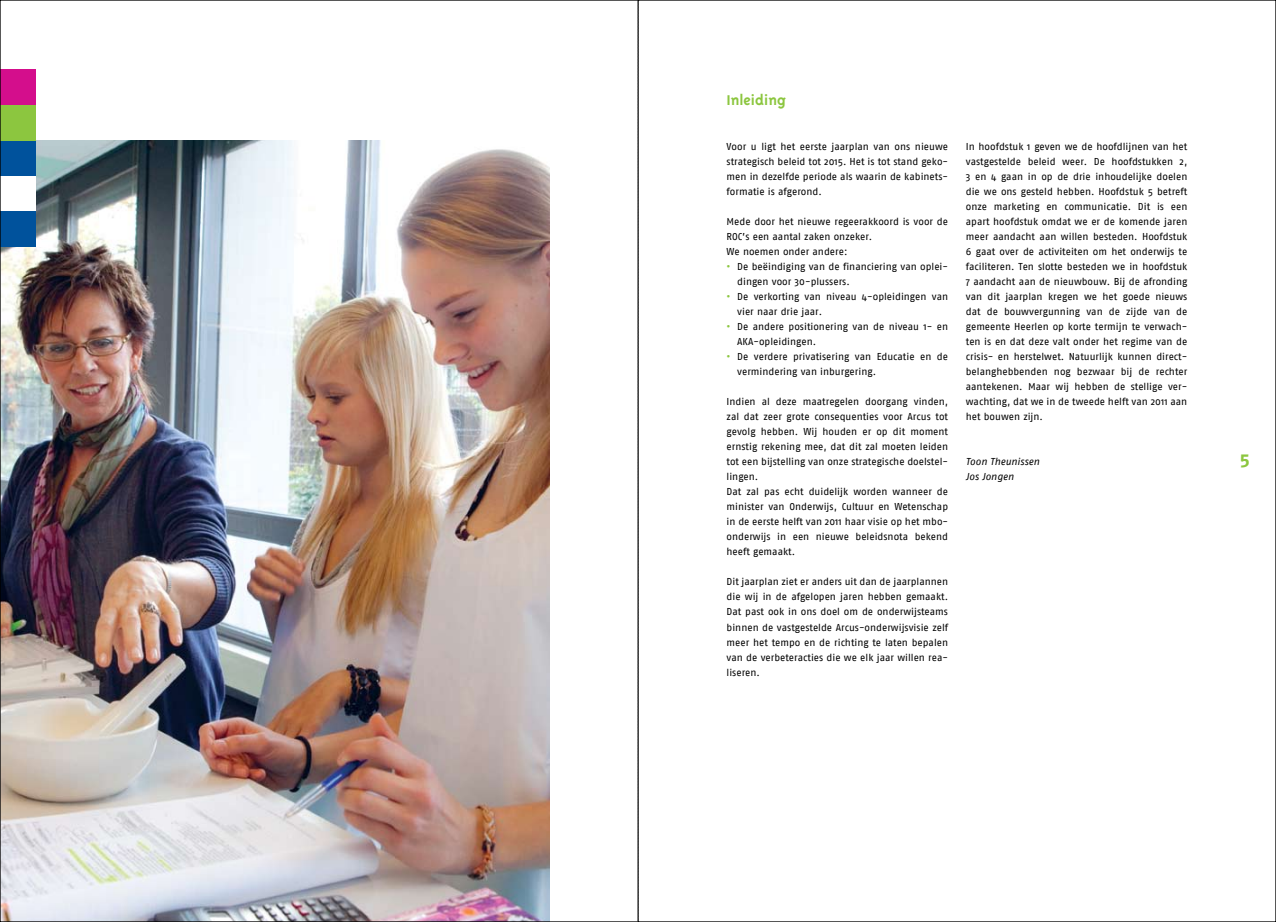
<style>
.page{position:relative;width:1276px;height:922px;background:#fff}
.page>*{position:absolute;margin:0;border:0;box-sizing:border-box;transform-origin:0 0}
.t1{font:700 18.75px "Fago No";color:#8cc63f}
.t2{font:700 16.25px "Triplex";color:#8cc63f}
.t3{font:10px/15px "Fago No";color:#000}
.t4{font:italic 10px/15px "Fago No";color:#000}
.s1{font-weight:700;color:#8cc63f}
</style>
<div class="page">
<img style="left:0;top:0;width:638px;height:921px">
<svg style="left:638px;top:0;width:1px;height:922px"></svg>
<h2 class="t2" style="left:726px;top:91px;width:61px">Inleiding</h2>
<p class="t3" style="left:726px;top:139px;width:223px;text-align:justify">Voor u ligt het eerste jaarplan van ons nieuwe strategisch beleid tot 2015. Het is tot stand geko&shy;men in dezelfde periode als waarin de kabinets&shy;formatie is afgerond.</p>
<p class="t3" style="left:726px;top:214px;width:223px">Mede door het nieuwe regeerakkoord is voor de<br>ROC’s een aantal zaken onzeker.<br>We noemen onder andere:</p>
<p class="t3" style="left:737px;top:259px;width:212px;text-indent:-11px"><span class="s1">•</span> De beëindiging van de financiering van oplei&shy;dingen voor 30-plussers.</p>
<p class="t3" style="left:737px;top:289px;width:212px;text-indent:-11px"><span class="s1">•</span> De verkorting van niveau 4-opleidingen van vier naar drie jaar.</p>
<p class="t3" style="left:737px;top:319px;width:212px;text-indent:-11px"><span class="s1">•</span> De andere positionering van de niveau 1- en<br>AKA-opleidingen.</p>
<p class="t3" style="left:737px;top:349px;width:212px;text-indent:-11px"><span class="s1">•</span> De verdere privatisering van Educatie en de vermindering van inburgering.</p>
<p class="t3" style="left:726px;top:394px;width:223px">Indien al deze maatregelen doorgang vinden, zal dat zeer grote consequenties voor Arcus tot gevolg hebben. Wij houden er op dit moment ernstig rekening mee, dat dit zal moeten leiden tot een bijstelling van onze strategische doelstel&shy;lingen.<br>Dat zal pas echt duidelijk worden wanneer de minister van Onderwijs, Cultuur en Wetenschap in de eerste helft van 2011 haar visie op het mbo&shy;onderwijs in een nieuwe beleidsnota bekend heeft gemaakt.</p>
<p class="t3" style="left:726px;top:574px;width:223px;text-align:justify">Dit jaarplan ziet er anders uit dan de jaarplannen die wij in de afgelopen jaren hebben gemaakt.<br>Dat past ook in ons doel om de onderwijsteams binnen de vastgestelde Arcus-onderwijsvisie zelf meer het tempo en de richting te laten bepalen van de verbeteracties die we elk jaar willen rea&shy;liseren.</p>
<p class="t3" style="left:966px;top:139px;width:223px;text-align:justify">In hoofdstuk 1 geven we de hoofdlijnen van het vastgestelde beleid weer. De hoofdstukken 2, 3 en 4 gaan in op de drie inhoudelijke doelen die we ons gesteld hebben. Hoofdstuk 5 betreft onze marketing en communicatie. Dit is een apart hoofdstuk omdat we er de komende jaren meer aandacht aan willen besteden. Hoofdstuk 6 gaat over de activiteiten om het onderwijs te faciliteren. Ten slotte besteden we in hoofdstuk 7 aandacht aan de nieuwbouw. Bij de afronding van dit jaarplan kregen we het goede nieuws dat de bouwvergunning van de zijde van de gemeente Heerlen op korte termijn te verwach&shy;ten is en dat deze valt onder het regime van de crisis- en herstelwet. Natuurlijk kunnen direct&shy;belanghebbenden nog bezwaar bij de rechter aantekenen. Maar wij hebben de stellige ver&shy;wachting, dat we in de tweede helft van 2011 aan het bouwen zijn.</p>
<p class="t4" style="left:966px;top:454px;width:75px">Toon Theunissen<br>Jos Jongen</p>
<h1 class="t1" style="left:1239px;top:447px;width:12px">5</h1>
</div>
